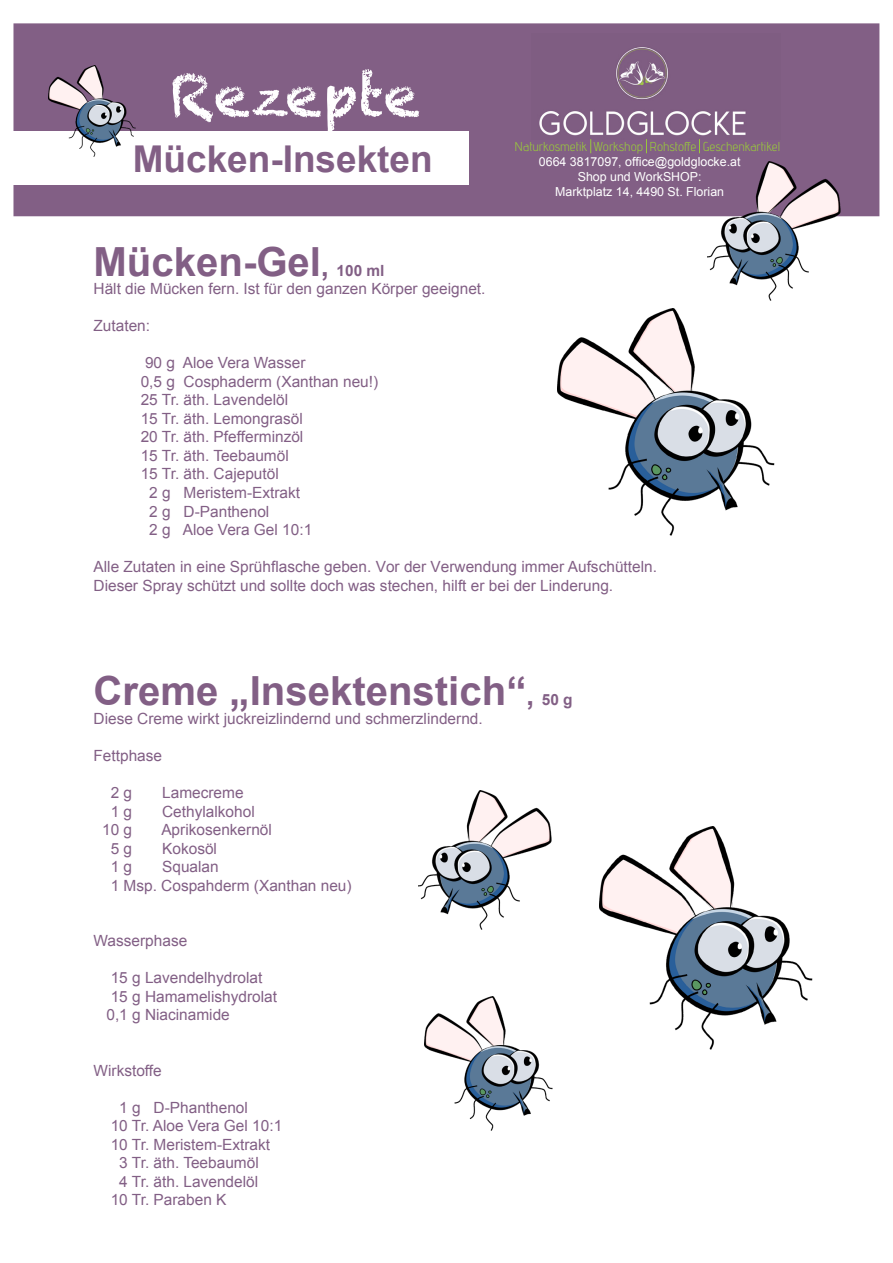
<style>
.page{position:relative;width:893px;height:1263px;background:#fff}
.page>*{position:absolute;margin:0;border:0;box-sizing:border-box;transform-origin:0 0}
.t1{font:57.45px "Chalkduster";letter-spacing:.005em;color:#fff}
.t2{font:700 40.2px "Arial";color:#825f85}
.t3{font:700 36.9px "Arial";color:#825f85}
.t4{font:15.45px/18.5px "Arial";color:#825f85}
.t5{font:12.9px "advent";color:#99ca3b}
.t6{font:12.45px "Arial";color:#fff}
.s1{font-size:27.75px}
.s2{font-size:15.45px}
</style>
<div class="page">
<div style="left:13px;top:23px;width:866px;height:193px;background:#825f85;border:2px solid #825f85"></div>
<div style="left:0;top:132px;width:468px;height:53px;background:#fff"></div>
<img style="left:539px;top:47px;width:207px;height:89px">
<svg style="left:590px;top:139px;width:1px;height:14px"></svg>
<svg style="left:646px;top:139px;width:1px;height:14px"></svg>
<svg style="left:699px;top:139px;width:1px;height:14px"></svg>
<img style="left:418px;top:791px;width:133px;height:138px">
<img style="left:707px;top:162px;width:133px;height:138px">
<img style="left:558px;top:308px;width:217px;height:227px">
<img style="left:424px;top:997px;width:128px;height:133px">
<img style="left:49px;top:65px;width:87px;height:91px">
<img style="left:600px;top:827px;width:213px;height:222px">
<p class="t1" style="left:169px;top:62px;width:252px">Rezepte</p>
<p class="t3" style="left:133px;top:134px;width:301px">Mücken-Insekten</p>
<p class="t5" style="left:515px;top:138px;width:267px">Naturkosmetik Workshop Rohstoffe Geschenkartikel</p>
<p class="t6" style="left:539px;top:153px;width:203px">0664 3817097, office@goldglocke.at</p>
<p class="t6" style="left:578px;top:168px;width:125px">Shop und WorkSHOP:</p>
<p class="t6" style="left:555px;top:183px;width:170px">Marktplatz 14, 4490 St. Florian</p>
<p class="t2" style="left:94px;top:235px;width:293px">Mücken-Gel<span class="s1">,</span> <span class="s2">100 ml</span></p>
<p class="t4" style="left:94px;top:280px;width:393px">Hält die Mücken fern. Ist für den ganzen Körper geeignet.</p>
<p class="t4" style="left:94px;top:317px;width:58px">Zutaten:</p>
<p class="t4" style="left:145px;top:354px;width:162px">90 g Aloe Vera Wasser</p>
<p class="t4" style="left:141px;top:372px;width:239px">0,5 g Cosphaderm (Xanthan neu!)</p>
<p class="t4" style="left:141px;top:391px;width:149px">25 Tr. äth. Lavendelöl</p>
<p class="t4" style="left:141px;top:409px;width:164px">15 Tr. äth. Lemongrasöl</p>
<p class="t4" style="left:141px;top:428px;width:164px">20 Tr. äth. Pfefferminzöl</p>
<p class="t4" style="left:141px;top:446px;width:150px">15 Tr. äth. Teebaumöl</p>
<p class="t4" style="left:141px;top:465px;width:140px">15 Tr. äth. Cajeputöl</p>
<p class="t4" style="left:149px;top:483px;width:152px">2 g Meristem-Extrakt</p>
<p class="t4" style="left:149px;top:502px;width:122px">2 g D-Panthenol</p>
<p class="t4" style="left:149px;top:520px;width:164px">2 g Aloe Vera Gel 10:1</p>
<p class="t4" style="left:94px;top:558px;width:565px">Alle Zutaten in eine Sprühflasche geben. Vor der Verwendung immer Aufschütteln.<br>Dieser Spray schützt und sollte doch was stechen, hilft er bei der Linderung.</p>
<p class="t2" style="left:94px;top:665px;width:481px">Creme „Insektenstich“<span class="s1">,</span> <span class="s2">50 g</span></p>
<p class="t4" style="left:94px;top:709px;width:391px">Diese Creme wirkt juckreizlindernd und schmerzlindernd.</p>
<p class="t4" style="left:94px;top:746px;width:70px">Fettphase</p>
<p class="t4" style="left:111px;top:783px;width:23px">2 g</p>
<p class="t4" style="left:162px;top:783px;width:83px">Lamecreme</p>
<p class="t4" style="left:111px;top:802px;width:23px">1 g</p>
<p class="t4" style="left:162px;top:802px;width:94px">Cethylalkohol</p>
<p class="t4" style="left:102px;top:820px;width:32px">10 g</p>
<p class="t4" style="left:161px;top:820px;width:112px">Aprikosenkernöl</p>
<p class="t4" style="left:111px;top:839px;width:23px">5 g</p>
<p class="t4" style="left:162px;top:839px;width:56px">Kokosöl</p>
<p class="t4" style="left:111px;top:857px;width:23px">1 g</p>
<p class="t4" style="left:162px;top:857px;width:58px">Squalan</p>
<p class="t4" style="left:111px;top:876px;width:242px">1 Msp. Cospahderm (Xanthan neu)</p>
<p class="t4" style="left:94px;top:932px;width:95px">Wasserphase</p>
<p class="t4" style="left:111px;top:969px;width:153px">15 g Lavendelhydrolat</p>
<p class="t4" style="left:111px;top:987px;width:168px">15 g Hamamelishydrolat</p>
<p class="t4" style="left:106px;top:1006px;width:125px">0,1 g Niacinamide</p>
<p class="t4" style="left:94px;top:1061px;width:70px">Wirkstoffe</p>
<p class="t4" style="left:119px;top:1098px;width:130px">1 g D-Phanthenol</p>
<p class="t4" style="left:111px;top:1117px;width:173px">10 Tr. Aloe Vera Gel 10:1</p>
<p class="t4" style="left:111px;top:1135px;width:161px">10 Tr. Meristem-Extrakt</p>
<p class="t4" style="left:119px;top:1154px;width:141px">3 Tr. äth. Teebaumöl</p>
<p class="t4" style="left:119px;top:1172px;width:140px">4 Tr. äth. Lavendelöl</p>
<p class="t4" style="left:111px;top:1191px;width:117px">10 Tr. Paraben K</p>
</div>
